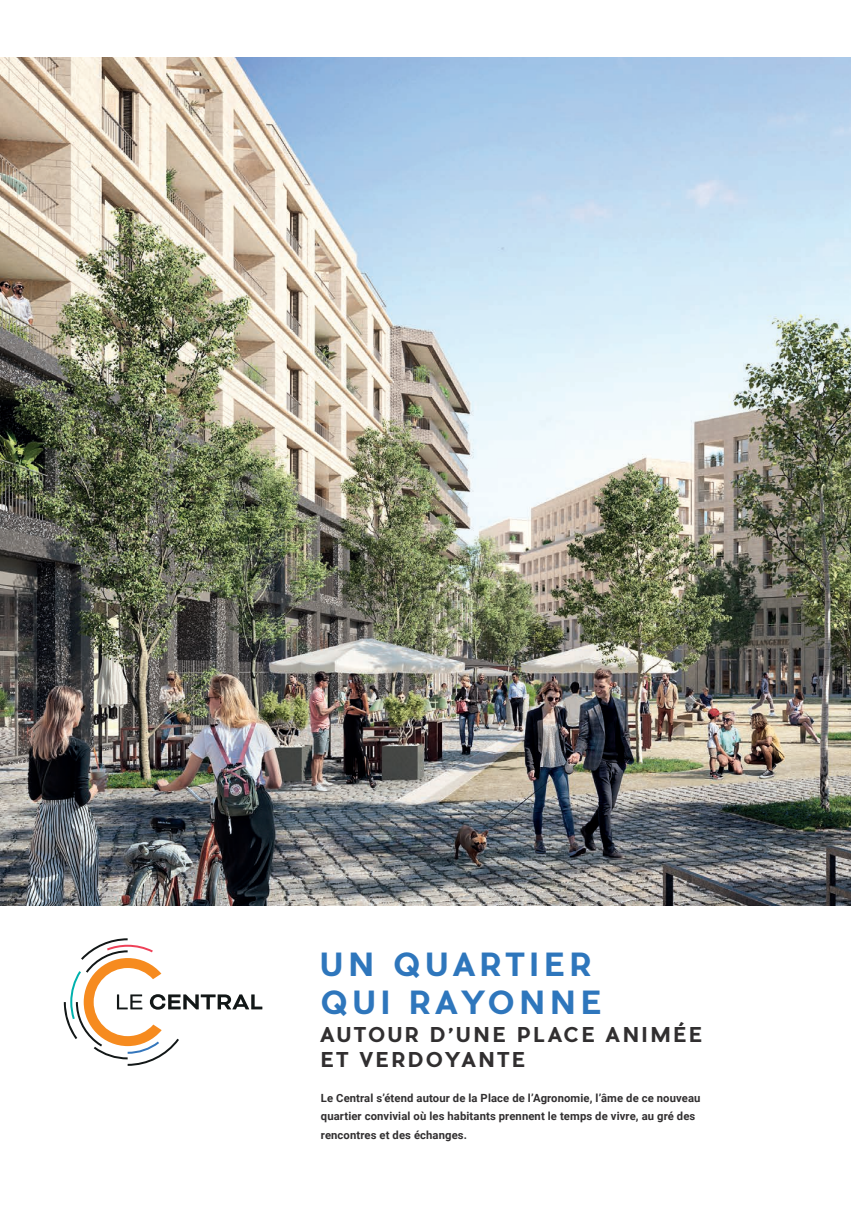
<style>
.page{position:relative;width:851px;height:1205px;background:#fff}
.page>*{position:absolute;margin:0;border:0;box-sizing:border-box;transform-origin:0 0}
.t1{font:700 31.25px/37.5px "Pier Sans";letter-spacing:.15em;color:#2e76bc}
.t2{font:700 20px/25px "Pier Sans";letter-spacing:.125em;color:#312f30}
.t3{font:700 11.25px/18.8px "Roboto";letter-spacing:.01em;color:#312f30}
</style>
<div class="page">
<img style="left:0;top:57px;width:850px;height:848px">
<svg style="left:64px;top:938px;width:198px;height:128px"></svg>
<h1 class="t1" style="left:321px;top:945px;width:283px">UN QUARTIER<br>QUI RAYONNE</h1>
<h2 class="t2" style="left:321px;top:1022px;width:383px">AUTOUR D’UNE PLACE ANIMÉE<br>ET VERDOYANTE</h2>
<p class="t3" style="left:321px;top:1088px;width:381px">Le Central s’étend autour de la Place de l’Agronomie, l’âme de ce nouveau quartier convivial où les habitants prennent le temps de vivre, au gré des rencontres et des échanges.</p>
</div>
